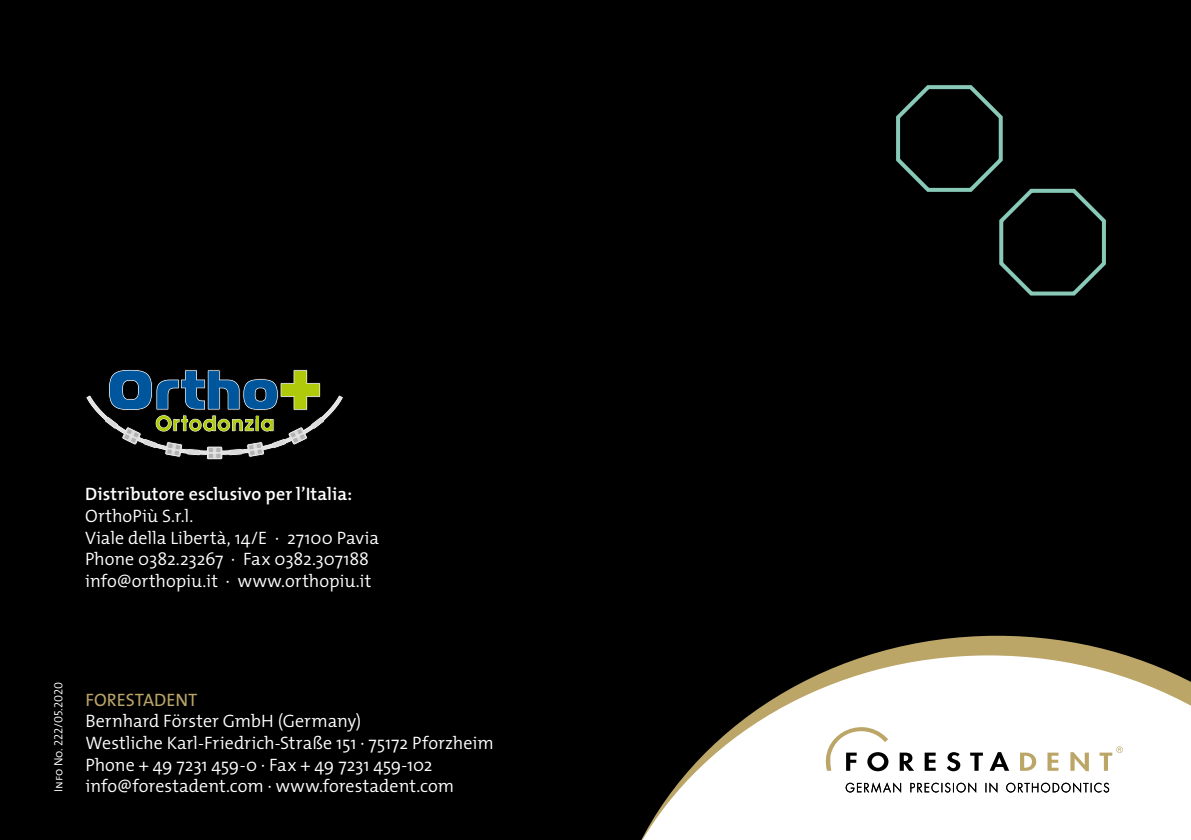
<style>
.page{position:relative;width:1191px;height:840px;background:#fff}
.page>*{position:absolute;margin:0;border:0;box-sizing:border-box;transform-origin:0 0}
.t1{font:300 18px/21.6px "The Mix";color:#fff}
.t2{font:600 18px "The Mix";letter-spacing:.005em;color:#fff}
.t3{font:18px "The Mix";color:#bba668}
.t4{font:12px "The Mix Semi Light Caps";color:#fff}
</style>
<div class="page">
<div style="left:0;top:0;width:1191px;height:839px;background:#000"></div>
<svg style="left:869px;top:635px;width:256px;height:20px;fill:#bba668"></svg>
<svg style="left:642px;top:655px;width:549px;height:184px;fill:#fff"></svg>
<svg style="left:899px;top:752px;width:15px;height:18px"></svg>
<svg style="left:924px;top:752px;width:11px;height:18px"></svg>
<svg style="left:946px;top:751px;width:14px;height:19px"></svg>
<svg style="left:970px;top:752px;width:13px;height:18px"></svg>
<svg style="left:989px;top:751px;width:20px;height:19px"></svg>
<svg style="left:1020px;top:752px;width:16px;height:18px"></svg>
<svg style="left:1047px;top:752px;width:11px;height:18px"></svg>
<svg style="left:1070px;top:751px;width:18px;height:19px"></svg>
<svg style="left:1099px;top:745px;width:23px;height:25px"></svg>
<svg style="left:826px;top:726px;width:62px;height:44px;background:#d9d6ce"></svg>
<svg style="left:845px;top:782px;width:264px;height:10px;background:#b4b4b4"></svg>
<svg style="left:896px;top:85px;width:210px;height:211px"></svg>
<svg style="left:86px;top:369px;width:257px;height:90px"></svg>
<p class="t2" style="left:85px;top:482px;width:268px">Distributore esclusivo per l’Italia:</p>
<p class="t1" style="left:85px;top:505px;width:295px">OrthoPiù S.r.l.<br>Viale della Libertà, 14/E · 27100 Pavia<br>Phone 0382.23267 · Fax 0382.307188 info@orthopiu.it · www.orthopiu.it</p>
<p class="t4" style="left:51px;top:791px;width:111px;rotate:-90deg">Info No. 222/05.2020</p>
<p class="t3" style="left:85px;top:687px;width:113px">FORESTADENT</p>
<p class="t1" style="left:85px;top:710px;width:410px">Bernhard Förster GmbH (Germany)<br>Westliche Karl-Friedrich-Straße 151 · 75172 Pforzheim Phone + 49 7231 459-0 · Fax + 49 7231 459-102 info@forestadent.com · www.forestadent.com</p>
</div>
